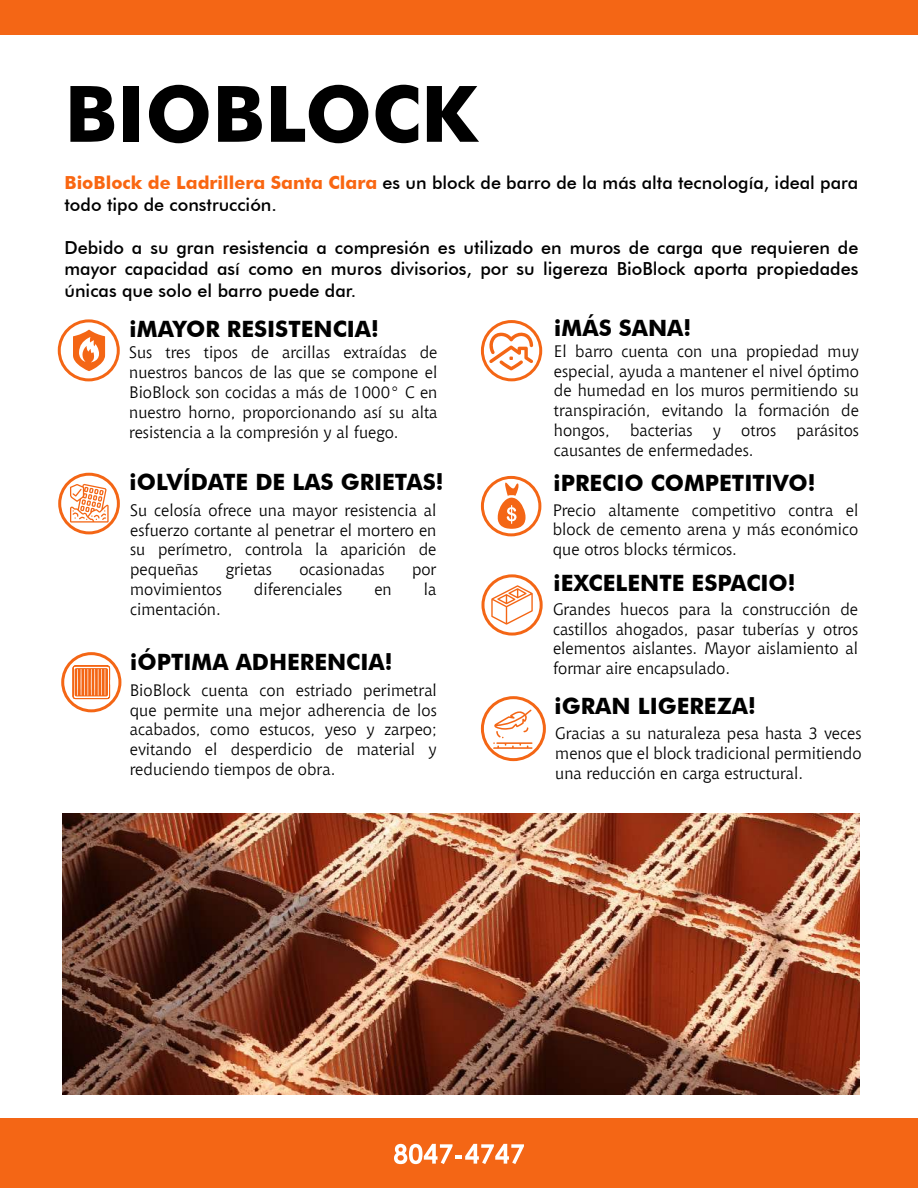
<style>
.page{position:relative;width:918px;height:1188px;background:#fff}
.page>*{position:absolute;margin:0;border:0;box-sizing:border-box;transform-origin:0 0}
.t1{font:700 78px "Futura BT";color:#000}
.t2{font:700 22.5px "Futura BT";color:#000}
.t3{font:500 18px/21.6px "Futura BT";color:#000}
.t4{font:16.5px/19.8px "Chianti BT";color:#000;text-align:justify}
.s1{font-weight:700;color:#f96611}
</style>
<div class="page">
<img style="left:62px;top:813px;width:798px;height:282px">
<div style="left:0;top:0;width:918px;height:34px;background:#f46615"></div>
<div style="left:0;top:1118px;width:918px;height:70px;background:#f46615"></div>
<svg style="left:70px;top:484px;width:39px;height:39px"></svg>
<div style="left:58px;top:473px;width:62px;height:61px;border:3px solid #f46615;border-radius:50%"></div>
<svg style="left:491px;top:585px;width:42px;height:40px"></svg>
<div style="left:481px;top:574px;width:62px;height:62px;border:3px solid #f46615;border-radius:50%"></div>
<svg style="left:72px;top:665px;width:38px;height:34px"></svg>
<div style="left:61px;top:652px;width:60px;height:60px;border:3px solid #f46615;border-radius:50%"></div>
<svg style="left:489px;top:332px;width:44px;height:38px"></svg>
<div style="left:481px;top:320px;width:61px;height:61px;border:3px solid #f46615;border-radius:50%"></div>
<svg style="left:73px;top:330px;width:32px;height:41px"></svg>
<div style="left:58px;top:319px;width:62px;height:62px;border:3px solid #f46615;border-radius:50%"></div>
<div style="left:481px;top:476px;width:60px;height:60px;border:3px solid #f46615;border-radius:50%"></div>
<svg style="left:498px;top:482px;width:28px;height:47px"></svg>
<svg style="left:394px;top:1144px;width:130px;height:20px"></svg>
<svg style="left:493px;top:710px;width:40px;height:39px"></svg>
<div style="left:481px;top:696px;width:65px;height:65px;border:3px solid #f46615;border-radius:50%"></div>
<h1 class="t1" style="left:64px;top:67px;width:415px">BIOBLOCK</h1>
<p class="t3" style="left:64px;top:172px;width:795px"><span class="s1">BioBlock de Ladrillera Santa Clara</span> es un block de barro de la más alta tecnología, ideal para todo tipo de construcción.</p>
<p class="t3" style="left:64px;top:237px;width:795px;text-align:justify">Debido a su gran resistencia a compresión es utilizado en muros de carga que requieren de mayor capacidad así como en muros divisorios, por su ligereza BioBlock aporta propiedades únicas que solo el barro puede dar.</p>
<h2 class="t2" style="left:129px;top:315px;width:251px">¡MAYOR RESISTENCIA!</h2>
<h2 class="t2" style="left:554px;top:315px;width:139px">¡MÁS SANA!</h2>
<p class="t4" style="left:129px;top:343px;width:310px">Sus tres tipos de arcillas extraídas de nuestros bancos de las que se compone el BioBlock son cocidas a más de 1000° C en nuestro horno, proporcionando así su alta resistencia a la compresión y al fuego.</p>
<h2 class="t2" style="left:129px;top:469px;width:316px">¡OLVÍDATE DE LAS GRIETAS!</h2>
<p class="t4" style="left:554px;top:341px;width:307px">El barro cuenta con una propiedad muy especial, ayuda a mantener el nivel óptimo de humedad en los muros permitiendo su transpiración, evitando la formación de hongos, bacterias y otros parásitos causantes de enfermedades.</p>
<h2 class="t2" style="left:553px;top:469px;width:264px">¡PRECIO COMPETITIVO!</h2>
<p class="t4" style="left:553px;top:500px;width:307px">Precio altamente competitivo contra el block de cemento arena y más económico que otros blocks térmicos.</p>
<p class="t4" style="left:130px;top:500px;width:308px">Su celosía ofrece una mayor resistencia al esfuerzo cortante al penetrar el mortero en su perímetro, controla la aparición de pequeñas</p>
<p class="t4" style="left:226px;top:559px;width:48px">grietas</p>
<p class="t4" style="left:299px;top:559px;width:87px">ocasionadas</p>
<p class="t4" style="left:412px;top:559px;width:26px">por</p>
<h2 class="t2" style="left:553px;top:570px;width:244px">¡EXCELENTE ESPACIO!</h2>
<p class="t4" style="left:130px;top:579px;width:93px">movimientos</p>
<p class="t4" style="left:254px;top:579px;width:90px">diferenciales</p>
<p class="t4" style="left:374px;top:579px;width:19px">en</p>
<p class="t4" style="left:424px;top:579px;width:14px">la</p>
<p class="t4" style="left:130px;top:599px;width:92px">cimentación.</p>
<p class="t4" style="left:553px;top:599px;width:307px">Grandes huecos para la construcción de castillos ahogados, pasar tuberías y otros elementos aislantes. Mayor aislamiento al formar aire encapsulado.</p>
<p class="t4" style="left:130px;top:680px;width:309px">BioBlock cuenta con estriado perimetral que permite una mejor adherencia de los acabados, como estucos, yeso y zarpeo; evitando el desperdicio de material y reduciendo tiempos de obra.</p>
<h2 class="t2" style="left:130px;top:649px;width:264px">¡ÓPTIMA ADHERENCIA!</h2>
<h2 class="t2" style="left:554px;top:692px;width:203px">¡GRAN LIGEREZA!</h2>
<p class="t4" style="left:555px;top:724px;width:308px">Gracias a su naturaleza pesa hasta 3 veces menos que el block tradicional permitiendo una reducción en carga estructural.</p>
</div>
